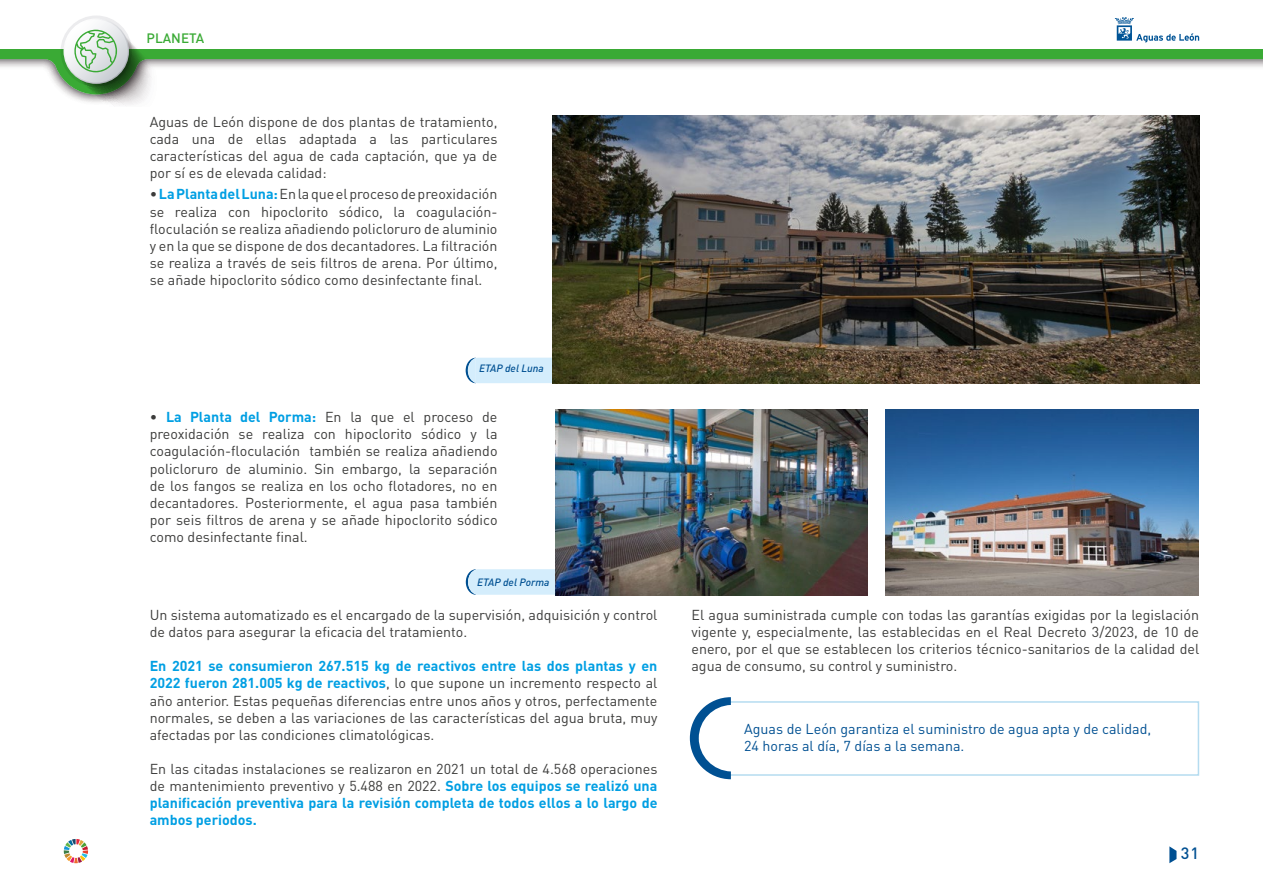
<style>
.page{position:relative;width:1263px;height:893px;background:#fff}
.page>*{position:absolute;margin:0;border:0;box-sizing:border-box;transform-origin:0 0}
.t1{font:500 16.2px "DIN Pro";color:#005092}
.t2{font:14.25px/17.1px "DIN Pro";color:#3c3c3b;text-align:justify}
.t3{font:700 14.25px/17.1px "DIN Pro";color:#009fe3;text-align:justify}
.t4{font:14.25px/17.1px "DIN Pro";color:#005092}
.t5{font:500 13.5px "DIN Pro";color:#3aaa35}
.t6{font:italic 500 10.5px "DIN Pro";color:#005092}
.s1{font-weight:700;color:#009fe3}
.s2{font-weight:400;color:#3c3c3b}
</style>
<div class="page">
<svg style="left:1169px;top:846px;width:7px;height:17px"></svg>
<svg style="left:64px;top:839px;width:24px;height:24px"></svg>
<svg style="left:0;top:49px;width:1263px;height:43px"></svg>
<svg style="left:64px;top:18px;width:95px;height:88px"></svg>
<svg style="left:1115px;top:17px;width:84px;height:26px"></svg>
<svg style="left:466px;top:357px;width:87px;height:26px;background:#cfe8f7"></svg>
<svg style="left:466px;top:569px;width:89px;height:26px;background:#d1eaf9"></svg>
<img style="left:553px;top:116px;width:646px;height:268px">
<img style="left:555px;top:410px;width:312px;height:185px">
<img style="left:885px;top:410px;width:314px;height:185px">
<div style="left:719px;top:701px;width:480px;height:75px;border:2px solid #b5dcf0"></div>
<svg style="left:690px;top:697px;width:41px;height:82px"></svg>
<p class="t5" style="left:147px;top:28px;width:59px">PLANETA</p>
<p class="t2" style="left:150px;top:112px;width:349px">Aguas de León dispone de dos plantas de tratamiento, cada una de ellas adaptada a las particulares características del agua de cada captación, que ya de por sí es de elevada calidad:</p>
<p class="t2" style="left:150px;top:185px;width:349px">• <span class="s1">La Planta del Luna:</span> En la que el proceso de preoxidación se realiza con hipoclorito sódico, la coagulación&shy;floculación se realiza añadiendo policloruro de aluminio y en la que se dispone de dos decantadores. La filtración se realiza a través de seis filtros de arena. Por último, se añade hipoclorito sódico como desinfectante final.</p>
<p class="t6" style="left:479px;top:360px;width:66px">ETAP del Luna</p>
<p class="t2" style="left:150px;top:408px;width:349px">• <span class="s1">La Planta del Porma:</span> En la que el proceso de preoxidación se realiza con hipoclorito sódico y la coagulación-floculación también se realiza añadiendo policloruro de aluminio. Sin embargo, la separación de los fangos se realiza en los ocho flotadores, no en decantadores. Posteriormente, el agua pasa también por seis filtros de arena y se añade hipoclorito sódico como desinfectante final.</p>
<p class="t6" style="left:477px;top:574px;width:74px">ETAP del Porma</p>
<p class="t2" style="left:150px;top:606px;width:509px">Un sistema automatizado es el encargado de la supervisión, adquisición y control de datos para asegurar la eficacia del tratamiento.</p>
<p class="t2" style="left:150px;top:657px;width:509px"><span class="s1">En 2021 se consumieron 267.515 kg de reactivos entre las dos plantas y en 2022 fueron 281.005 kg de reactivos</span>, lo que supone un incremento respecto al año anterior. Estas pequeñas diferencias entre unos años y otros, perfectamente normales, se deben a las variaciones de las características del agua bruta, muy afectadas por las condiciones climatológicas.</p>
<p class="t3" style="left:150px;top:760px;width:509px"><span class="s2">En las citadas instalaciones se realizaron en 2021 un total de 4.568 operaciones de mantenimiento preventivo y 5.488 en 2022.</span> Sobre los equipos se realizó una planificación preventiva para la revisión completa de todos ellos a lo largo de ambos periodos.</p>
<p class="t2" style="left:691px;top:606px;width:509px">El agua suministrada cumple con todas las garantías exigidas por la legislación vigente y, especialmente, las establecidas en el Real Decreto 3/2023, de 10 de enero, por el que se establecen los criterios técnico-sanitarios de la calidad del agua de consumo, su control y suministro.</p>
<p class="t4" style="left:744px;top:719px;width:408px">Aguas de León garantiza el suministro de agua apta y de calidad,<br>24 horas al día, 7 días a la semana.</p>
<p class="t1" style="left:1181px;top:842px;width:20px">31</p>
</div>
